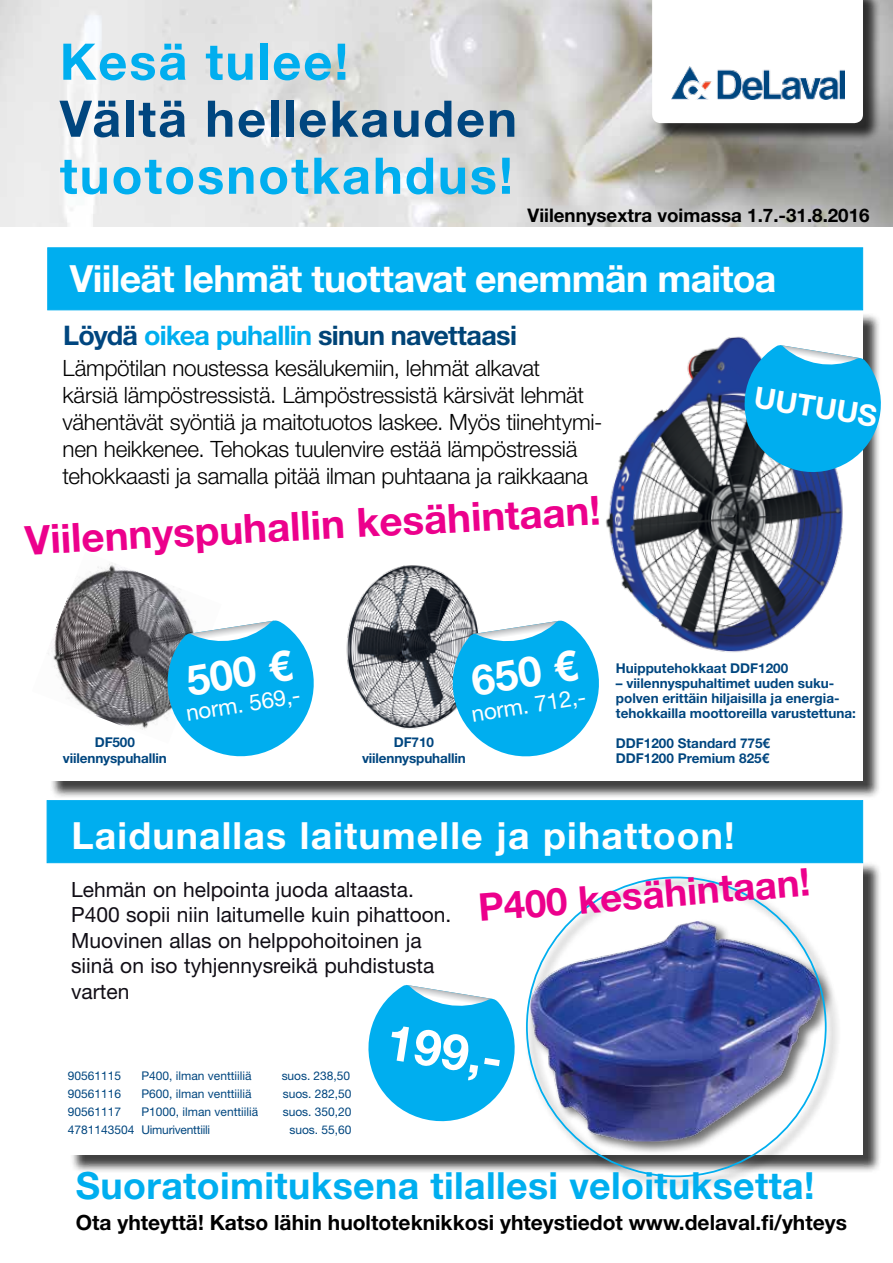
<style>
.page{position:relative;width:893px;height:1263px;background:#fff}
.page>*{position:absolute;margin:0;border:0;box-sizing:border-box;transform-origin:0 0}
.t1{font:700 50.55px "Helvetica Neue LT Std";letter-spacing:.04em;color:#00aeef}
.t2{font:700 50.55px "Helvetica Neue LT Std";letter-spacing:.04em;color:#00467f}
.t3{font:700 49.65px "Helvetica Neue LT Std";color:#fff}
.t4{font:700 42px "Helvetica Neue LT Std";color:#fff}
.t5{font:700 40.2px "Helvetica Neue LT Std";color:#ec008c}
.t6{font:700 38.25px "Helvetica Neue LT Std";color:#ec008c}
.t7{font:700 37.5px "Helvetica Neue LT Std";letter-spacing:.01em;color:#00aeef}
.t8{font:700 37.5px "Helvetica Neue LT Std";letter-spacing:-.005em;color:#fff}
.t9{font:700 37.5px "Helvetica Neue LT Std";letter-spacing:.03em;color:#fff}
.t10{font:700 29.4px "Helvetica Neue LT Std";color:#fff}
.t11{font:700 27px "Helvetica Neue LT Std";letter-spacing:-.025em;color:#047}
.t12{font:300 22.5px/27px "Helvetica Neue LT Std";letter-spacing:-.015em;color:#000}
.t13{font:22.5px "Helvetica Neue LT Std";color:#fff}
.t14{font:21px/25.5px "Helvetica Neue LT Std";color:#110e16}
.t15{font:700 21px "Helvetica Neue LT Std";color:#000}
.t16{font:700 18.75px "Helvetica Neue LT Std";color:#000}
.t17{font:700 13.5px/15px "Helvetica Neue LT Std";color:#00467f;text-align:center}
.t18{font:12px "Helvetica Neue LT Std";color:#00467f}
.t19{font:12px "Helvetica Neue LT Std";letter-spacing:-.02em;color:#00467f}
.s1{color:#00467f}
.s2{color:#00aeef}
</style>
<div class="page">
<img style="left:0;top:0;width:893px;height:226px">
<div style="left:654px;top:0;width:228px;height:142px;background:#000;opacity:.75"></div>
<svg style="left:652px;top:0;width:211px;height:123px"></svg>
<img style="left:671px;top:66px;width:174px;height:34px">
<div style="left:70px;top:861px;width:812px;height:312px;background:#000;opacity:.75"></div>
<div style="left:68px;top:859px;width:795px;height:295px;background:#fff"></div>
<svg style="left:476px;top:863px;width:127px;height:1px"></svg>
<div style="left:47px;top:800px;width:816px;height:63px;background:#00aeef;border:1px solid #00aeef"></div>
<div style="left:524px;top:874px;width:317px;height:317px;background:#000;opacity:.56"></div>
<img style="left:530px;top:921px;width:290px;height:220px">
<svg style="left:368px;top:983px;width:157px;height:148px"></svg>
<div style="left:49px;top:312px;width:833px;height:488px;background:#000;opacity:.75"></div>
<div style="left:47px;top:310px;width:816px;height:471px;background:#fff"></div>
<div style="left:47px;top:247px;width:816px;height:63px;background:#00aeef;border:1px solid #00aeef"></div>
<img style="left:605px;top:336px;width:238px;height:317px">
<svg style="left:735px;top:343px;width:147px;height:139px;background:#36a7d7"></svg>
<img style="left:48px;top:564px;width:142px;height:166px">
<img style="left:346px;top:565px;width:130px;height:164px">
<svg style="left:159px;top:619px;width:155px;height:138px"></svg>
<svg style="left:444px;top:619px;width:164px;height:138px"></svg>
<h1 class="t1" style="left:60px;top:30px;width:290px">Kesä tulee!</h1>
<h1 class="t2" style="left:60px;top:87px;width:459px">Vältä hellekauden</h1>
<h1 class="t1" style="left:60px;top:144px;width:455px">tuotosnotkahdus!</h1>
<p class="t16" style="left:527px;top:204px;width:344px">Viilennysextra voimassa 1.7.-31.8.2016</p>
<h3 class="t8" style="left:70px;top:256px;width:708px">Viileät lehmät tuottavat enemmän maitoa</h3>
<p class="t11" style="left:63px;top:319px;width:455px"><span class="s1">Löydä</span> <span class="s2">oikea puhallin</span> sinun navettaasi</p>
<p class="t12" style="left:63px;top:354px;width:541px">Lämpötilan noustessa kesälukemiin, lehmät alkavat<br>kärsiä lämpöstressistä. Lämpöstressistä kärsivät lehmät vähentävät syöntiä ja maitotuotos laskee. Myös tiinehtymi&shy;nen heikkenee. Tehokas tuulenvire estää lämpöstressiä tehokkaasti ja samalla pitää ilman puhtaana ja raikkaana</p>
<h3 class="t5" style="left:24px;top:516px;width:578px;rotate:-3deg">Viilennyspuhallin kesähintaan!</h3>
<h3 class="t10" style="left:757px;top:379px;width:126px;rotate:9deg">UUTUUS</h3>
<p class="t17" style="left:63px;top:733px;width:105px;line-height:16.5px">DF500 viilennyspuhallin</p>
<h3 class="t4" style="left:183px;top:655px;width:108px;rotate:-9deg">500 €</h3>
<p class="t13" style="left:184px;top:699px;width:117px;rotate:-9deg">norm. 569,-</p>
<h3 class="t4" style="left:468px;top:655px;width:108px;rotate:-9deg">650 €</h3>
<p class="t13" style="left:470px;top:701px;width:117px;rotate:-9deg">norm. 712,-</p>
<p class="t17" style="left:362px;top:733px;width:105px;line-height:16.5px">DF710 viilennyspuhallin</p>
<p class="t17" style="left:616px;top:660px;width:174px">Huipputehokkaat DDF1200</p>
<p class="t17" style="left:616px;top:675px;width:241px;text-align:left">– viilennyspuhaltimet uuden suku&shy;polven erittäin hiljaisilla ja energia&shy;tehokkailla moottoreilla varustettuna:</p>
<p class="t17" style="left:616px;top:735px;width:156px;text-align:left">DDF1200 Standard 775€<br>DDF1200 Premium 825€</p>
<h3 class="t9" style="left:72px;top:812px;width:665px">Laidunallas laitumelle ja pihattoon!</h3>
<p class="t14" style="left:71px;top:876px;width:382px">Lehmän on helpointa juoda altaasta.<br>P400 sopii niin laitumelle kuin pihattoon.<br>Muovinen allas on helppohoitoinen ja siinä on iso tyhjennysreikä puhdistusta varten</p>
<h3 class="t6" style="left:476px;top:886px;width:334px;rotate:-5deg">P400 kesähintaan!</h3>
<p class="t18" style="left:68px;top:1069px;width:55px">90561115</p>
<p class="t18" style="left:141px;top:1069px;width:112px">P400, ilman venttiiliä</p>
<p class="t18" style="left:282px;top:1069px;width:70px">suos. 238,50</p>
<p class="t18" style="left:68px;top:1087px;width:55px">90561116</p>
<p class="t18" style="left:141px;top:1087px;width:112px">P600, ilman venttiiliä</p>
<p class="t18" style="left:283px;top:1087px;width:70px">suos. 282,50</p>
<p class="t18" style="left:68px;top:1105px;width:55px">90561117</p>
<p class="t18" style="left:141px;top:1105px;width:118px">P1000, ilman venttiiliä</p>
<p class="t18" style="left:283px;top:1105px;width:70px">suos. 350,20</p>
<p class="t19" style="left:68px;top:1123px;width:144px">4781143504 Uimuriventtiili</p>
<p class="t18" style="left:289px;top:1123px;width:63px">suos. 55,60</p>
<h2 class="t3" style="left:392px;top:1011px;width:118px;rotate:9deg">199,-</h2>
<h3 class="t7" style="left:76px;top:1163px;width:740px">Suoratoimituksena tilallesi veloituksetta!</h3>
<p class="t15" style="left:76px;top:1210px;width:773px">Ota yhteyttä! Katso lähin huoltoteknikkosi yhteystiedot www.delaval.fi/yhteys</p>
</div>
